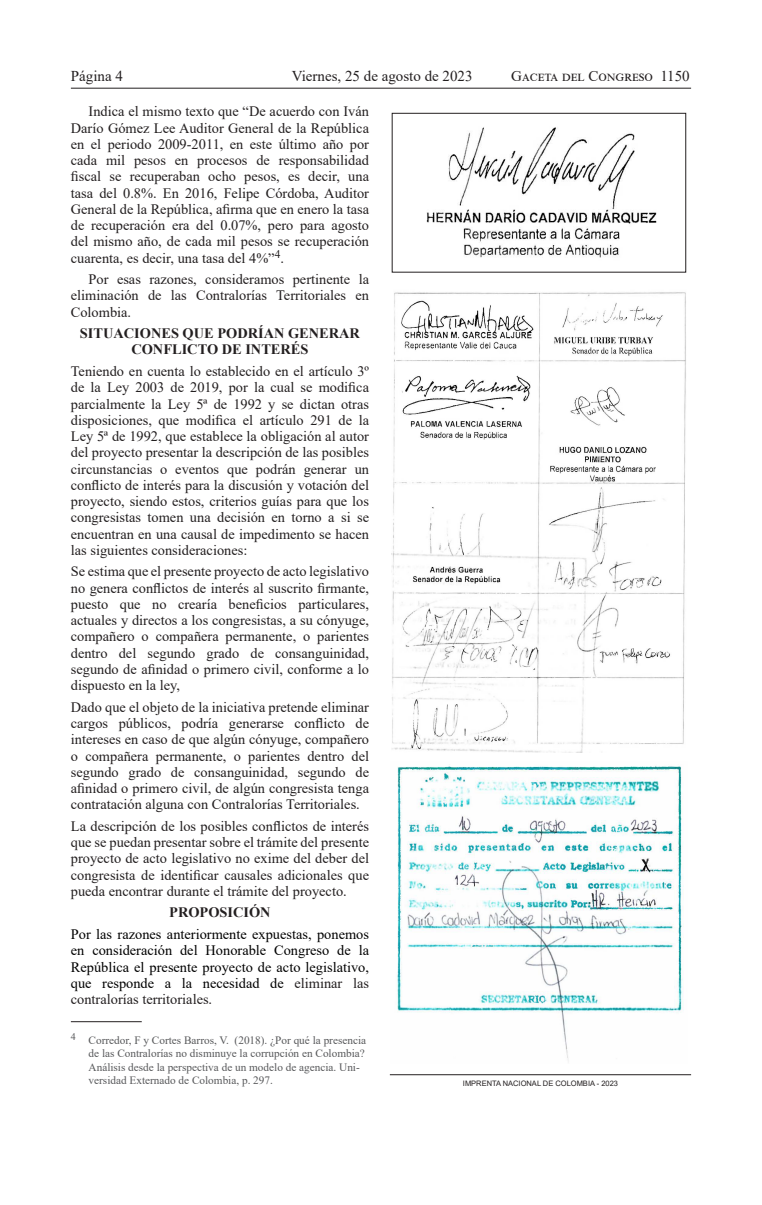
<style>
.page{position:relative;width:762px;height:1205px;background:#fff}
.page>*{position:absolute;margin:0;border:0;box-sizing:border-box;transform-origin:0 0}
.t1{font:15px "Times New Roman";color:#231f20}
.Párrafos{font:14.38px/16.2px "Times New Roman";color:#231f20;text-align:justify}
.Párrafos-2{font:14.38px/16.2px "Times New Roman";color:#000;text-align:justify}
.Párrafos-3{font:700 14.38px/16.2px "Times New Roman";color:#231f20;text-align:center}
.Pies_de_páginas{font:11.25px/13.5px "Times New Roman";color:#57585a}
.t2{font:7.5px "Arial";color:#231f20}
.s1{color:#231f20}
</style>
<div class="page">
<hr style="left:71px;top:88px;width:620px;height:1px;background:#231f20">
<hr style="left:71px;top:1021px;width:71px;height:1px;background:#231f20">
<img style="left:426px;top:127px;width:231px;height:131px">
<div style="left:392px;top:113px;width:294px;height:159px;border:1px solid #231f20"></div>
<img style="left:392px;top:292px;width:294px;height:460px">
<img style="left:397px;top:766px;width:287px;height:295px">
<hr style="left:390px;top:1074px;width:301px;height:1px;background:#231f20">
<p class="t1" style="left:71px;top:65px;width:54px">Página 4</p>
<p class="t1" style="left:292px;top:65px;width:182px">Viernes, 25 de agosto de 2023</p>
<p class="t1" style="left:511px;top:65px;width:180px">Gaceta del Congreso 1150</p>
<p class="Párrafos" style="left:71px;top:103px;width:300px;text-indent:18px">Indica el mismo texto que “De acuerdo con Iván Darío Gómez Lee Auditor General de la República en el periodo 2009-2011, en este último año por cada mil pesos en procesos de responsabilidad fiscal se recuperaban ocho pesos, es decir, una tasa del 0.8%. En 2016, Felipe Córdoba, Auditor General de la República, afirma que en enero la tasa de recuperación era del 0.07%, pero para agosto del mismo año, de cada mil pesos se recuperación cuarenta, es decir, una tasa del 4%”<sup>4</sup>.</p>
<p class="Párrafos" style="left:71px;top:271px;width:300px;text-indent:18px">Por esas razones, consideramos pertinente la eliminación de las Contralorías Territoriales en Colombia.</p>
<p class="Párrafos-3" style="left:80px;top:325px;width:281px">SITUACIONES QUE PODRÍAN GENERAR<br>CONFLICTO DE INTERÉS</p>
<p class="Párrafos" style="left:71px;top:363px;width:300px">Teniendo en cuenta lo establecido en el artículo 3º de la Ley 2003 de 2019, por la cual se modifica parcialmente la Ley 5ª de 1992 y se dictan otras disposiciones, que modifica el artículo 291 de la Ley 5ª de 1992, que establece la obligación al autor del proyecto presentar la descripción de las posibles circunstancias o eventos que podrán generar un conflicto de interés para la discusión y votación del proyecto, siendo estos, criterios guías para que los congresistas tomen una decisión en torno a si se encuentran en una causal de impedimento se hacen las siguientes consideraciones:</p>
<p class="Párrafos" style="left:71px;top:563px;width:300px">Se estima que el presente proyecto de acto legislativo no genera conflictos de interés al suscrito firmante, puesto que no crearía beneficios particulares, actuales y directos a los congresistas, a su cónyuge, compañero o compañera permanente, o parientes dentro del segundo grado de consanguinidad, segundo de afinidad o primero civil, conforme a lo dispuesto en la ley,</p>
<p class="Párrafos" style="left:71px;top:698px;width:300px">Dado que el objeto de la iniciativa pretende eliminar cargos públicos, podría generarse conflicto de intereses en caso de que algún cónyuge, compañero o compañera permanente, o parientes dentro del segundo grado de consanguinidad, segundo de afinidad o primero civil, de algún congresista tenga contratación alguna con Contralorías Territoriales.</p>
<p class="Párrafos" style="left:71px;top:817px;width:300px">La descripción de los posibles conflictos de interés que se puedan presentar sobre el trámite del presente proyecto de acto legislativo no exime del deber del congresista de identificar causales adicionales que pueda encontrar durante el trámite del proyecto.</p>
<p class="Párrafos-3" style="left:169px;top:904px;width:103px">PROPOSICIÓN</p>
<p class="Párrafos-2" style="left:71px;top:925px;width:300px">Por las razones anteriormente expuestas, ponemos en consideración del Honorable Congreso de la República el presente proyecto de acto legislativo, que responde a la necesidad de <span class="s1">eliminar las contralorías territoriales.</span></p>
<p class="Pies_de_páginas" style="left:89px;top:1033px;width:279px;text-indent:-18px"><sup>4</sup> Corredor, F y Cortes Barros, V. (2018). ¿Por qué la presencia de las Contralorías no disminuye la corrupción en Colombia?<br>Análisis desde la perspectiva de un modelo de agencia. Uni&shy;versidad Externado de Colombia, p. 297.</p>
<p class="t2" style="left:463px;top:1078px;width:157px">IMPRENTA NACIONAL DE COLOMBIA - 2023</p>
</div>
